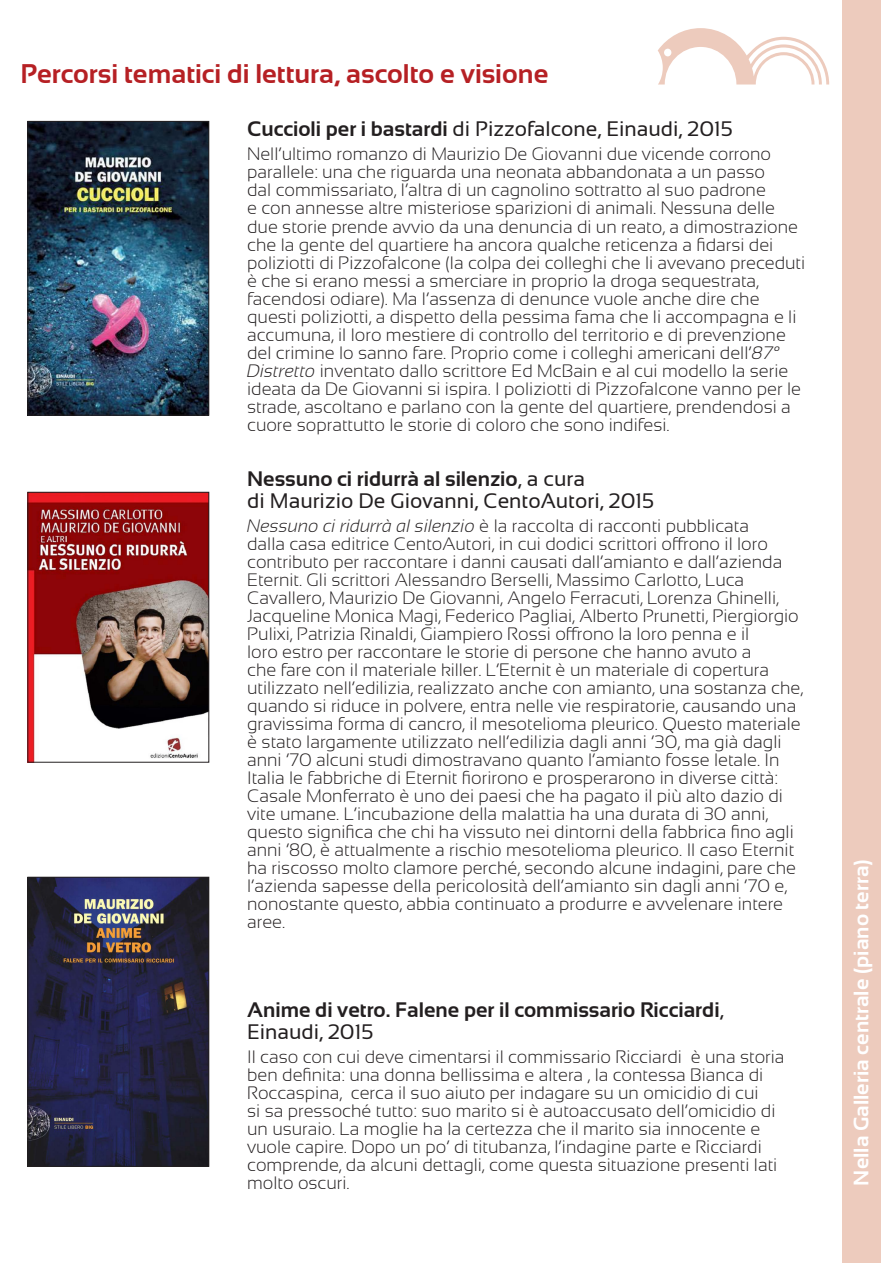
<style>
.page{position:relative;width:893px;height:1263px;background:#fff}
.page>*{position:absolute;margin:0;border:0;box-sizing:border-box;transform-origin:0 0}
.t1{font:700 27px "Sansation";color:#b62024}
.t2{font:21px "Sansation";color:#231f20}
.t3{font:700 21px "Sansation";color:#231f20}
.t4{font:700 21px "Sansation";color:#fff}
.t5{font:300 18px/18px "Sansation";color:#231f20}
.s1{font-weight:700}
.s2{font-style:italic}
.s3{font-weight:400}
</style>
<div class="page">
<img style="left:30px;top:494px;width:177px;height:266px">
<div style="left:28px;top:492px;width:181px;height:270px;border:1px solid #231f20"></div>
<svg style="left:658px;top:28px;width:171px;height:57px"></svg>
<img style="left:30px;top:879px;width:177px;height:285px">
<div style="left:28px;top:877px;width:181px;height:289px;border:1px solid #231f20"></div>
<img style="left:30px;top:123px;width:177px;height:290px">
<div style="left:28px;top:121px;width:181px;height:294px;border:1px solid #231f20"></div>
<div style="left:842px;top:0;width:38px;height:1263px;background:#edcbbd"></div>
<p class="t1" style="left:21px;top:58px;width:529px">Percorsi tematici di lettura, ascolto e visione</p>
<p class="t2" style="left:247px;top:117px;width:487px"><span class="s1">Cuccioli per i bastardi</span> di Pizzofalcone, Einaudi, 2015</p>
<p class="t5" style="left:247px;top:145px;width:560px">Nell’ultimo romanzo di Maurizio De Giovanni due vicende corrono parallele: una che riguarda una neonata abbandonata a un passo<br>dal commissariato, l’altra di un cagnolino sottratto al suo padrone<br>e con annesse altre misteriose sparizioni di animali. Nessuna delle due storie prende avvio da una denuncia di un reato, a dimostrazione che la gente del quartiere ha ancora qualche reticenza a fidarsi dei poliziotti di Pizzofalcone (la colpa dei colleghi che li avevano preceduti è che si erano messi a smerciare in proprio la droga sequestrata, facendosi odiare). Ma l’assenza di denunce vuole anche dire che questi poliziotti, a dispetto della pessima fama che li accompagna e li accumuna, il loro mestiere di controllo del territorio e di prevenzione del crimine lo sanno fare. Proprio come i colleghi americani dell’<span class="s2">87° Distretto</span> inventato dallo scrittore Ed McBain e al cui modello la serie ideata da De Giovanni si ispira. I poliziotti di Pizzofalcone vanno per le strade, ascoltano e parlano con la gente del quartiere, prendendosi a cuore soprattutto le storie di coloro che sono indifesi.</p>
<p class="t3" style="left:247px;top:466px;width:339px">Nessuno ci ridurrà al silenzio<span class="s3">, a cura</span></p>
<p class="t2" style="left:247px;top:489px;width:408px">di Maurizio De Giovanni, CentoAutori, 2015</p>
<p class="t5" style="left:247px;top:517px;width:557px"><span class="s2">Nessuno ci ridurrà al silenzio</span> è la raccolta di racconti pubblicata<br>dalla casa editrice CentoAutori, in cui dodici scrittori offrono il loro contributo per raccontare i danni causati dall’amianto e dall’azienda Eternit. Gli scrittori Alessandro Berselli, Massimo Carlotto, Luca Cavallero, Maurizio De Giovanni, Angelo Ferracuti, Lorenza Ghinelli, Jacqueline Monica Magi, Federico Pagliai, Alberto Prunetti, Piergiorgio Pulixi, Patrizia Rinaldi, Giampiero Rossi offrono la loro penna e il<br>loro estro per raccontare le storie di persone che hanno avuto a<br>che fare con il materiale killer. L’Eternit è un materiale di copertura utilizzato nell’edilizia, realizzato anche con amianto, una sostanza che, quando si riduce in polvere, entra nelle vie respiratorie, causando una gravissima forma di cancro, il mesotelioma pleurico. Questo materiale è stato largamente utilizzato nell’edilizia dagli anni ’30, ma già dagli anni ‘70 alcuni studi dimostravano quanto l’amianto fosse letale. In Italia le fabbriche di Eternit fiorirono e prosperarono in diverse città:<br>Casale Monferrato è uno dei paesi che ha pagato il più alto dazio di vite umane. L’incubazione della malattia ha una durata di 30 anni, questo significa che chi ha vissuto nei dintorni della fabbrica fino agli anni ‘80, è attualmente a rischio mesotelioma pleurico. Il caso Eternit ha riscosso molto clamore perché, secondo alcune indagini, pare che l’azienda sapesse della pericolosità dell’amianto sin dagli anni ’70 e, nonostante questo, abbia continuato a produrre e avvelenare intere aree.</p>
<p class="t3" style="left:247px;top:997px;width:478px">Anime di vetro. Falene per il commissario Ricciardi<span class="s3">,</span></p>
<p class="t2" style="left:247px;top:1020px;width:128px">Einaudi, 2015</p>
<p class="t5" style="left:247px;top:1048px;width:539px">Il caso con cui deve cimentarsi il commissario Ricciardi è una storia ben definita: una donna bellissima e altera , la contessa Bianca di Roccaspina, cerca il suo aiuto per indagare su un omicidio di cui<br>si sa pressoché tutto: suo marito si è autoaccusato dell’omicidio di un usuraio. La moglie ha la certezza che il marito sia innocente e vuole capire. Dopo un po’ di titubanza, l’indagine parte e Ricciardi comprende, da alcuni dettagli, come questa situazione presenti lati molto oscuri.</p>
<p class="t4" style="left:850px;top:1185px;width:328px;rotate:-90deg">Nella Galleria centrale (piano terra)</p>
</div>
